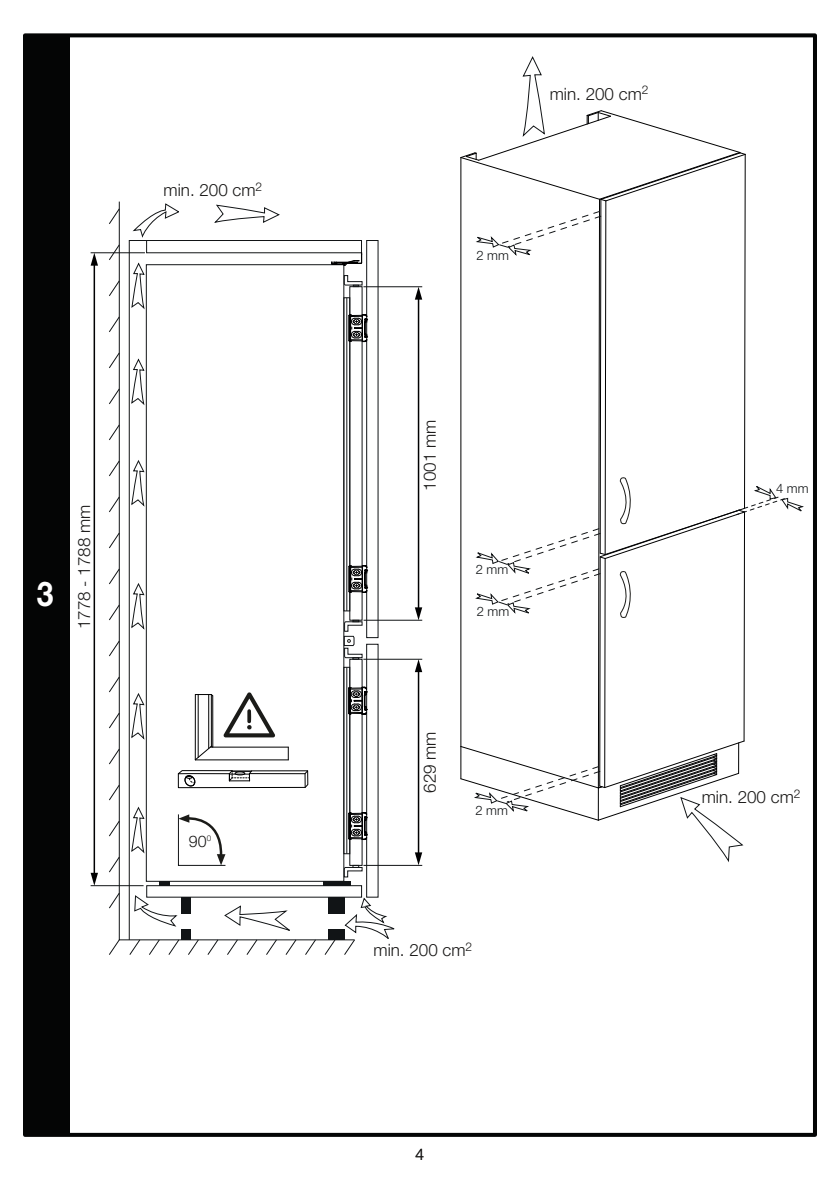
<style>
.page{position:relative;width:840px;height:1191px;background:#fff}
.page>*{position:absolute;margin:0;border:0;box-sizing:border-box;transform-origin:0 0}
.t1{font:700 34px "Helvetica Neue LT Pro";color:#fff;scale:.88 1}
.t2{font:300 17px "Helvetica Neue LT Pro";color:#1a1918}
.t3{font:300 16px "Helvetica Neue LT Pro";color:#1a1918}
.t4{font:300 13px "Helvetica Neue LT Pro";color:#111416}
</style>
<div class="page">
<div style="left:25px;top:35px;width:44px;height:1099px;background:#040505"></div>
<div style="left:366px;top:644px;width:12px;height:253px;border:1px solid #111416"></div>
<hr style="left:363px;top:659px;width:59px;height:1px;background:#111416">
<div style="left:366px;top:240px;width:12px;height:398px;border:1px solid #111416"></div>
<hr style="left:363px;top:620px;width:59px;height:1px;background:#111416">
<hr style="left:363px;top:286px;width:59px;height:1px;background:#111416">
<hr style="left:363px;top:865px;width:59px;height:1px;background:#111416">
<hr style="left:417px;top:295px;width:2px;height:319px;background:#000001">
<svg style="left:414px;top:659px;width:8px;height:13px"></svg>
<svg style="left:414px;top:852px;width:8px;height:13px"></svg>
<hr style="left:417px;top:671px;width:2px;height:182px;background:#000001">
<svg style="left:118px;top:201px;width:237px;height:740px"></svg>
<svg style="left:323px;top:938px;width:13px;height:17px"></svg>
<svg style="left:343px;top:897px;width:52px;height:58px"></svg>
<svg style="left:109px;top:938px;width:12px;height:17px"></svg>
<svg style="left:109px;top:891px;width:12px;height:18px"></svg>
<svg style="left:109px;top:855px;width:12px;height:18px"></svg>
<svg style="left:109px;top:819px;width:12px;height:18px"></svg>
<svg style="left:109px;top:783px;width:12px;height:18px"></svg>
<svg style="left:109px;top:747px;width:12px;height:18px"></svg>
<svg style="left:109px;top:711px;width:12px;height:18px"></svg>
<svg style="left:109px;top:675px;width:12px;height:18px"></svg>
<svg style="left:109px;top:639px;width:12px;height:18px"></svg>
<svg style="left:109px;top:603px;width:12px;height:18px"></svg>
<svg style="left:109px;top:567px;width:12px;height:18px"></svg>
<svg style="left:109px;top:531px;width:12px;height:18px"></svg>
<svg style="left:109px;top:495px;width:12px;height:18px"></svg>
<svg style="left:109px;top:459px;width:12px;height:18px"></svg>
<svg style="left:109px;top:423px;width:12px;height:18px"></svg>
<svg style="left:109px;top:387px;width:12px;height:18px"></svg>
<svg style="left:109px;top:351px;width:12px;height:18px"></svg>
<svg style="left:109px;top:315px;width:12px;height:18px"></svg>
<svg style="left:109px;top:279px;width:12px;height:18px"></svg>
<svg style="left:108px;top:243px;width:13px;height:18px"></svg>
<svg style="left:109px;top:207px;width:12px;height:18px"></svg>
<svg style="left:343px;top:274px;width:20px;height:13px"></svg>
<svg style="left:343px;top:865px;width:20px;height:13px"></svg>
<hr style="left:91px;top:252px;width:54px;height:1px;background:#111416">
<hr style="left:91px;top:885px;width:52px;height:1px;background:#111416">
<hr style="left:93px;top:259px;width:2px;height:616px;background:#000001">
<hr style="left:323px;top:881px;width:28px;height:4px;background:#111416">
<svg style="left:414px;top:287px;width:8px;height:13px"></svg>
<svg style="left:414px;top:607px;width:8px;height:13px"></svg>
<svg style="left:91px;top:872px;width:7px;height:13px"></svg>
<svg style="left:91px;top:253px;width:7px;height:13px"></svg>
<svg style="left:330px;top:252px;width:32px;height:15px"></svg>
<svg style="left:343px;top:620px;width:20px;height:40px"></svg>
<svg style="left:460px;top:56px;width:343px;height:806px"></svg>
<svg style="left:348px;top:314px;width:19px;height:28px"></svg>
<hr style="left:346px;top:298px;width:1px;height:313px;background:#111416">
<svg style="left:348px;top:565px;width:19px;height:28px"></svg>
<hr style="left:346px;top:667px;width:1px;height:186px;background:#111416">
<svg style="left:348px;top:687px;width:19px;height:28px"></svg>
<svg style="left:348px;top:812px;width:19px;height:28px"></svg>
<div style="left:23px;top:33px;width:793px;height:1103px;border:4px solid #040505"></div>
<svg style="left:128px;top:203px;width:189px;height:752px"></svg>
<hr style="left:208px;top:694px;width:1px;height:54px;background:#000001">
<hr style="left:198px;top:694px;width:1px;height:63px;background:#000001">
<p class="t2" style="left:163px;top:180px;width:100px">min. 200 cm<sup>2</sup></p>
<h1 class="t1" style="left:37px;top:573px;width:20px">3</h1>
<p class="t2" style="left:74px;top:629px;width:126px;rotate:-90deg">1778 - 1788 mm</p>
<p class="t3" style="left:189px;top:831px;width:24px">90<sup>0</sup></p>
<p class="t2" style="left:549px;top:83px;width:100px">min. 200 cm<sup>2</sup></p>
<p class="t4" style="left:476px;top:247px;width:34px">2 mm</p>
<p class="t2" style="left:419px;top:491px;width:72px;rotate:-90deg">1001 mm</p>
<p class="t4" style="left:475px;top:561px;width:34px">2 mm</p>
<p class="t4" style="left:476px;top:603px;width:34px">2 mm</p>
<p class="t2" style="left:419px;top:793px;width:63px;rotate:-90deg">629 mm</p>
<p class="t4" style="left:475px;top:802px;width:34px">2 mm</p>
<p class="t2" style="left:373px;top:939px;width:100px">min. 200 cm<sup>2</sup></p>
<p class="t4" style="left:775px;top:481px;width:34px">4 mm</p>
<p class="t2" style="left:701px;top:786px;width:100px">min. 200 cm<sup>2</sup></p>
<p class="t3" style="left:415px;top:1144px;width:10px">4</p>
</div>
